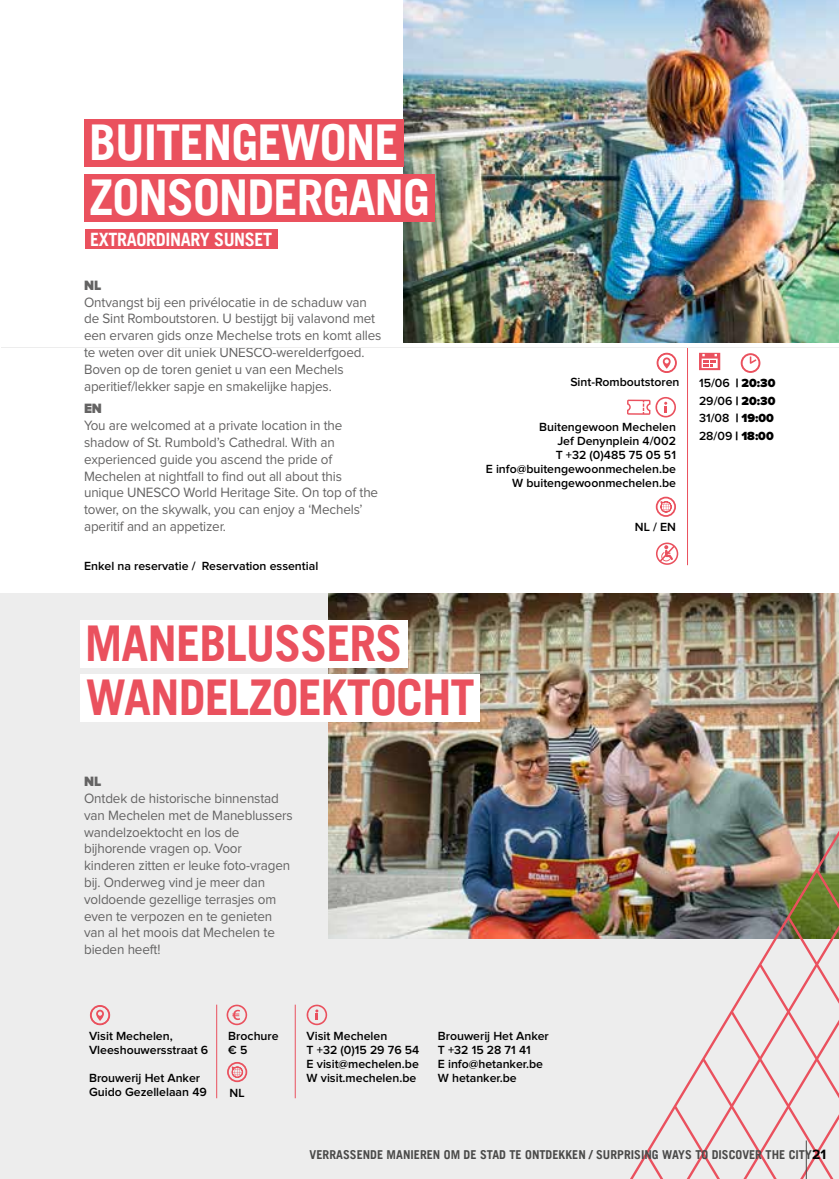
<style>
.page{position:relative;width:839px;height:1179px;background:#fff}
.page>*{position:absolute;margin:0;border:0;box-sizing:border-box;transform-origin:0 0}
.t1{font:700 49.35px/53.9px "Trade Gothic LT";letter-spacing:-.02em;color:#ea515e}
.t2{font:700 49.35px "Trade Gothic LT";letter-spacing:-.02em;color:#fff}
.t3{font:700 18.38px "Trade Gothic LT";letter-spacing:-.02em;color:#fff}
.t4{font:14px/16.8px "Proxima Nova";letter-spacing:-.01em;color:#646363;scale:.96 1}
.t5{font:900 14px "Proxima Nova";color:#646363;scale:.96 1}
.t6{font:700 14px "Proxima Nova";color:#000}
.t7{font:600 12.25px/14px "Proxima Nova";color:#000}
.t8{font:700 12.25px "Trade Gothic LT";color:#4a4a49}
.t9{font:900 12.25px/17.5px "Proxima Nova";color:#000}
.s1{font-weight:600}
</style>
<div class="page">
<div style="left:0;top:593px;width:838px;height:585px;background:#ededed"></div>
<img style="left:329px;top:593px;width:509px;height:345px">
<img style="left:629px;top:830px;width:209px;height:348px">
<img style="left:403px;top:0;width:435px;height:342px">
<div style="left:84px;top:174px;width:351px;height:47px;background:#ea515e"></div>
<div style="left:85px;top:229px;width:192px;height:20px;background:#ea515e"></div>
<hr style="left:687px;top:347px;width:1px;height:218px;background:#ea515e">
<svg style="left:656px;top:352px;width:21px;height:21px"></svg>
<div style="left:84px;top:119px;width:319px;height:48px;background:#ea515e"></div>
<div style="left:655px;top:496px;width:20px;height:21px;border:2px solid #ea515e;border-radius:50%"></div>
<svg style="left:660px;top:501px;width:11px;height:11px"></svg>
<div style="left:655px;top:542px;width:23px;height:22px;border:2px solid #ea515e;border-radius:50%"></div>
<svg style="left:657px;top:543px;width:19px;height:20px"></svg>
<svg style="left:627px;top:397px;width:49px;height:20px"></svg>
<svg style="left:699px;top:353px;width:21px;height:17px"></svg>
<svg style="left:740px;top:353px;width:20px;height:20px"></svg>
<div style="left:80px;top:620px;width:327px;height:48px;background:#fff"></div>
<div style="left:81px;top:674px;width:398px;height:48px;background:#fff"></div>
<hr style="left:216px;top:1004px;width:1px;height:93px;background:#ea515e">
<hr style="left:295px;top:1004px;width:1px;height:93px;background:#ea515e">
<svg style="left:90px;top:1005px;width:20px;height:20px"></svg>
<svg style="left:226px;top:1004px;width:21px;height:20px"></svg>
<svg style="left:306px;top:1004px;width:22px;height:20px"></svg>
<div style="left:227px;top:1061px;width:20px;height:20px;border:2px solid #ea515e;border-radius:50%"></div>
<svg style="left:232px;top:1066px;width:11px;height:11px"></svg>
<hr style="left:805px;top:1140px;width:1px;height:38px;background:#4a4a49">
<h1 class="t2" style="left:89px;top:112px;width:311px">BUITENGEWONE</h1>
<h1 class="t2" style="left:89px;top:167px;width:342px">ZONSONDERGANG</h1>
<h2 class="t3" style="left:90px;top:228px;width:184px">EXTRAORDINARY SUNSET</h2>
<p class="t5" style="left:84px;top:278px;width:19px">NL</p>
<p class="t4" style="left:84px;top:294px;width:311px">Ontvangst bij een privélocatie in de schaduw van de Sint Romboutstoren. U bestijgt bij valavond met een ervaren gids onze Mechelse trots en komt alles te weten over dit uniek UNESCO-werelderfgoed.<br>Boven op de toren geniet u van een Mechels aperitief/lekker sapje en smakelijke hapjes.</p>
<p class="t5" style="left:84px;top:402px;width:20px">EN</p>
<p class="t4" style="left:84px;top:417px;width:308px">You are welcomed at a private location in the shadow of St. Rumbold’s Cathedral. With an experienced guide you ascend the pride of Mechelen at nightfall to find out all about this unique UNESCO World Heritage Site. On top of the tower, on the skywalk, you can enjoy a ‘Mechels’ aperitif and an appetizer.</p>
<p class="t7" style="left:84px;top:559px;width:236px">Enkel na reservatie / Reservation essential</p>
<p class="t7" style="left:570px;top:376px;width:111px">Sint-Romboutstoren</p>
<p class="t7" style="left:485px;top:420px;width:192px;text-align:right">Buitengewoon Mechelen<br>Jef Denynplein 4/002<br>T +32 (0)485 75 05 51<br>E info@buitengewoonmechelen.be<br>W buitengewoonmechelen.be</p>
<p class="t7" style="left:634px;top:520px;width:43px">NL / EN</p>
<p class="t9" style="left:698px;top:375px;width:78px"><span class="s1">15/06</span> | 20:30<br><span class="s1">29/06</span> | 20:30<br><span class="s1">31/08</span> | 19:00<br><span class="s1">28/09</span> | 18:00</p>
<h1 class="t1" style="left:85px;top:615px;width:391px">MANEBLUSSERS<br>WANDELZOEKTOCHT</h1>
<p class="t5" style="left:84px;top:774px;width:19px">NL</p>
<p class="t4" style="left:84px;top:790px;width:219px">Ontdek de historische binnenstad van Mechelen met de Maneblussers wandelzoektocht en los de bijhorende vragen op. Voor kinderen zitten er leuke foto-vragen bij. Onderweg vind je meer dan voldoende gezellige terrasjes om even te verpozen en te genieten van al het moois dat Mechelen te bieden heeft!</p>
<p class="t7" style="left:89px;top:1029px;width:121px">Visit Mechelen,<br>Vleeshouwersstraat 6</p>
<p class="t7" style="left:89px;top:1071px;width:119px">Brouwerij Het Anker<br>Guido Gezellelaan 49</p>
<p class="t7" style="left:228px;top:1029px;width:52px">Brochure € 5</p>
<p class="t7" style="left:306px;top:1029px;width:114px">Visit Mechelen<br>T +32 (0)15 29 76 54<br>E visit@mechelen.be<br>W visit.mechelen.be</p>
<p class="t7" style="left:437px;top:1029px;width:112px">Brouwerij Het Anker<br>T +32 15 28 71 41<br>E info@hetanker.be<br>W hetanker.be</p>
<p class="t7" style="left:229px;top:1086px;width:17px">NL</p>
<p class="t6" style="left:812px;top:1147px;width:16px">21</p>
<p class="t8" style="left:309px;top:1146px;width:503px">VERRASSENDE MANIEREN OM DE STAD TE ONTDEKKEN / SURPRISING WAYS TO DISCOVER THE CITY</p>
</div>
